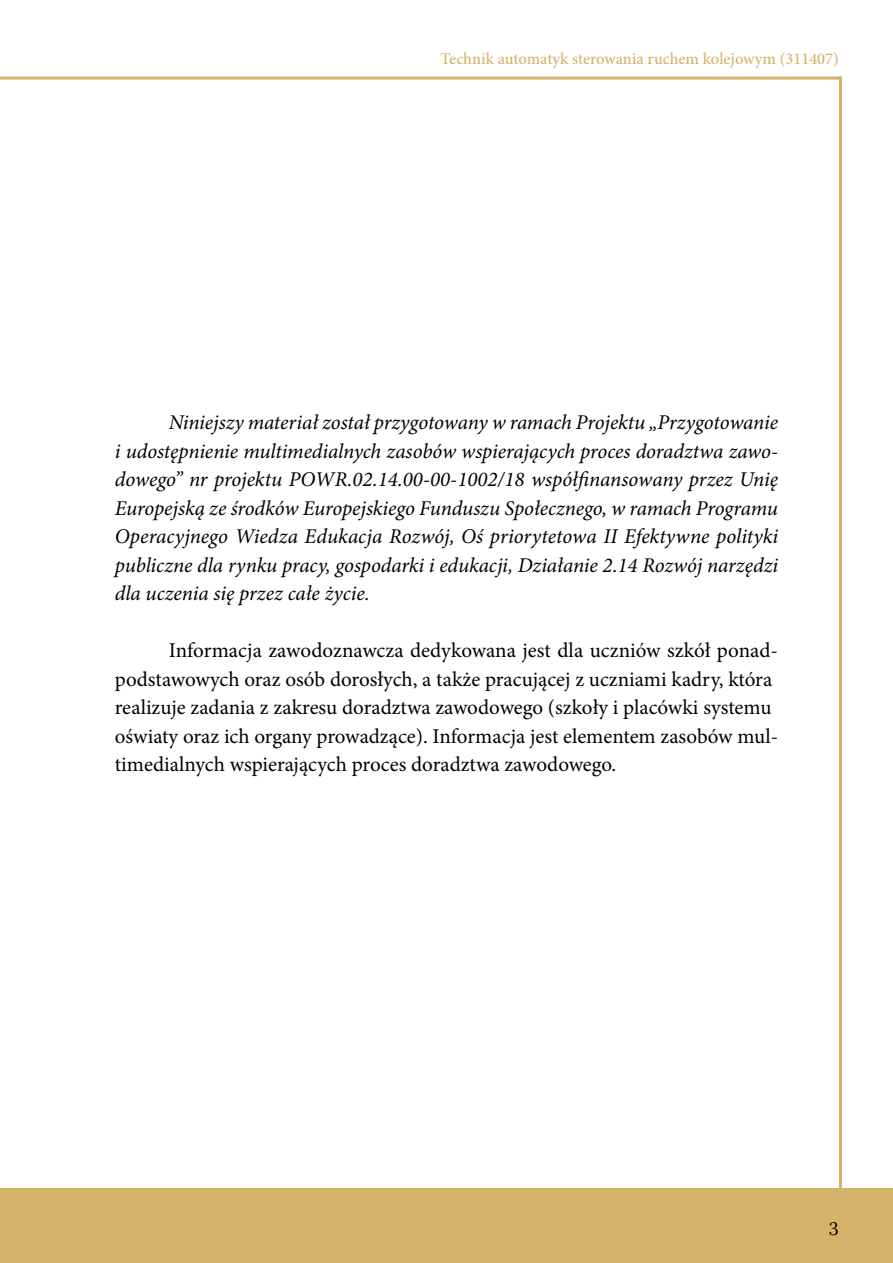
<style>
.page{position:relative;width:893px;height:1263px;background:#fff}
.page>*{position:absolute;margin:0;border:0;box-sizing:border-box;transform-origin:0 0}
.t1{font:italic 21px/28.5px "Minion Pro";letter-spacing:-.005em;color:#000;text-align:justify}
.t2{font:21px/28.5px "Minion Pro";color:#000}
.t3{font:18px "Lora";color:#000}
.t4{font:500 16.5px "Minion Pro";color:#d5b36b}
</style>
<div class="page">
<div style="left:0;top:1188px;width:893px;height:75px;background:#d5b36b"></div>
<hr style="left:839px;top:77px;width:3px;height:1113px;background:#d5b36b">
<hr style="left:0;top:77px;width:842px;height:3px;background:#d5b36b">
<p class="t4" style="left:441px;top:48px;width:400px">Technik automatyk sterowania ruchem kolejowym (311407)</p>
<p class="t1" style="left:115px;top:408px;width:665px;text-indent:54px">Niniejszy materiał został przygotowany w ramach Projektu „Przygotowanie i udostępnienie multimedialnych zasobów wspierających proces doradztwa zawo&shy;dowego” nr projektu POWR.02.14.00-00-1002/18 współfinansowany przez Unię Europejską ze środków Europejskiego Funduszu Społecznego, w ramach Programu Operacyjnego Wiedza Edukacja Rozwój, Oś priorytetowa II Efektywne polityki publiczne dla rynku pracy, gospodarki i edukacji, Działanie 2.14 Rozwój narzędzi dla uczenia się przez całe życie.</p>
<p class="t2" style="left:115px;top:636px;width:665px;text-indent:54px">Informacja zawodoznawcza dedykowana jest dla uczniów szkół ponad&shy;podstawowych oraz osób dorosłych, a także pracującej z uczniami kadry, która realizuje zadania z zakresu doradztwa zawodowego (szkoły i placówki systemu oświaty oraz ich organy prowadzące). Informacja jest elementem zasobów mul&shy;timedialnych wspierających proces doradztwa zawodowego.</p>
<p class="t3" style="left:829px;top:1214px;width:12px">3</p>
</div>
